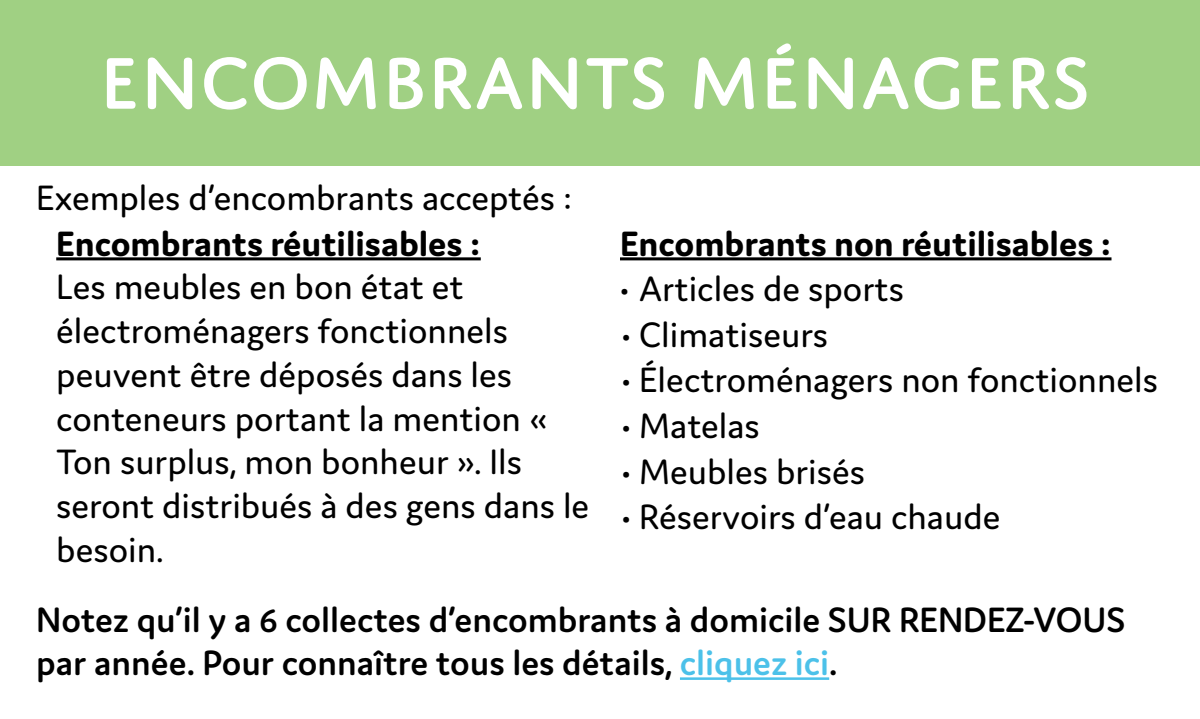
<style>
.page{position:relative;width:1200px;height:719px;background:#fff}
.page>*{position:absolute;margin:0;border:0;box-sizing:border-box;transform-origin:0 0}
.t1{font:500 78.12px "Domus Titling";color:#fff}
.t2{font:37.5px/43.8px "Domus";color:#000}
.t3{font:600 37.5px/43.8px "Domus";color:#000}
.t4{font:700 37.5px "Domus";color:#000}
.s1{font-weight:700}
.s2{color:#4cc1e9}
</style>
<div class="page">
<div style="left:0;top:0;width:1200px;height:165px;background:#a0d083"></div>
<hr style="left:56px;top:257px;width:425px;height:3px;background:#000">
<hr style="left:620px;top:257px;width:492px;height:3px;background:#000">
<hr style="left:680px;top:677px;width:149px;height:3px;background:#4cc1e9">
<p class="t1" style="left:99px;top:38px;width:993px">ENCOMBRANTS MÉNAGERS</p>
<p class="t2" style="left:36px;top:175px;width:538px">Exemples d’encombrants acceptés :</p>
<p class="t2" style="left:56px;top:221px;width:535px"><span class="s1">Encombrants réutilisables :<br></span>Les meubles en bon état et électroménagers fonctionnels peuvent être déposés dans les conteneurs portant la mention «<br>Ton surplus, mon bonheur ». Ils seront distribués à des gens dans le besoin.</p>
<p class="t4" style="left:620px;top:222px;width:493px">Encombrants non réutilisables :</p>
<p class="t2" style="left:620px;top:267px;width:286px">• Articles de sports</p>
<p class="t2" style="left:622px;top:312px;width:208px">• Climatiseurs</p>
<p class="t2" style="left:622px;top:358px;width:538px">• Électroménagers non fonctionnels</p>
<p class="t2" style="left:622px;top:404px;width:140px">• Matelas</p>
<p class="t2" style="left:622px;top:449px;width:245px">• Meubles brisés</p>
<p class="t2" style="left:622px;top:495px;width:380px">• Réservoirs d’eau chaude</p>
<p class="t3" style="left:36px;top:597px;width:1090px">Notez qu’il y a 6 collectes d’encombrants à domicile SUR RENDEZ-VOUS par année. Pour connaître tous les détails, <span class="s2">cliquez ici</span>.</p>
</div>
